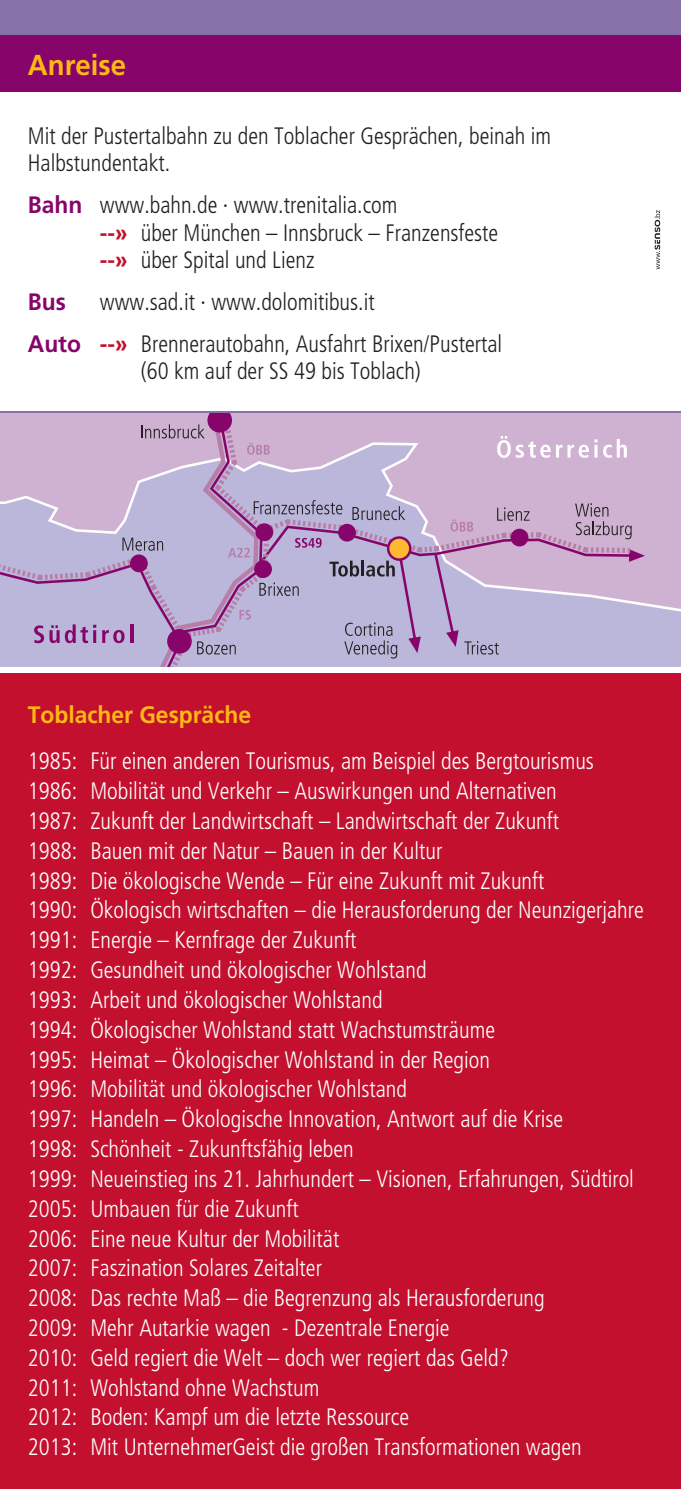
<style>
.page{position:relative;width:681px;height:1489px;background:#fff}
.page>*{position:absolute;margin:0;border:0;box-sizing:border-box;transform-origin:0 0}
.text{font:700 28.75px "Frutiger";color:#fcb814;scale:.96 1}
.text_weiss{font:300 condensed 23.75px/29.8px "Frutiger";color:#fff;scale:.96 1}
.text-2{font:300 condensed 23.75px/27.5px "Frutiger";color:#231f20;scale:.96 1}
.text_weiss-2{font:700 23.75px "Frutiger";color:#fcb814;scale:.96 1}
.text-3{font:700 23.75px "Frutiger";color:#87056a;scale:.96 1}
.s1{font-weight:700;font-stretch:normal;color:#87056a}
.s2{font-weight:700;font-stretch:normal;color:#c3102e}
</style>
<div class="page">
<div style="left:644px;top:413px;width:36px;height:205px;background:#cfb2d2"></div>
<svg style="left:0;top:413px;width:644px;height:253px;background:#bfaccf"></svg>
<hr style="left:130px;top:624px;width:3px;height:19px;background:#87056a">
<div style="left:1px;top:0;width:679px;height:35px;background:#8671a9"></div>
<div style="left:1px;top:673px;width:679px;height:815px;background:#c3102e"></div>
<div style="left:1px;top:35px;width:679px;height:57px;background:#87056a"></div>
<svg style="left:654px;top:210px;width:6px;height:59px"></svg>
<p class="text" style="left:28px;top:48px;width:104px">Anreise</p>
<p class="text-2" style="left:28px;top:122px;width:546px">Mit der Pustertalbahn zu den Toblacher Gesprächen, beinah im<br>Halbstundentakt.</p>
<p class="text-2" style="left:100px;top:191px;width:416px;text-indent:-72px"><span class="s1">Bahn</span> www.bahn.de · www.trenitalia.com<br><span class="s2">--»</span> über München – Innsbruck – Franzensfeste <span class="s2">--»</span> über Spital und Lienz</p>
<p class="text-3" style="left:28px;top:288px;width:41px">Bus</p>
<p class="text-2" style="left:100px;top:288px;width:287px">www.sad.it · www.dolomitibus.it</p>
<p class="text-2" style="left:141px;top:330px;width:378px;text-indent:-113px"><span class="s1">Auto</span> <span class="s2">--»</span> Brennerautobahn, Ausfahrt Brixen/Pustertal (60 km auf der SS 49 bis Toblach)</p>
<p class="text_weiss-2" style="left:28px;top:701px;width:234px">Toblacher Gespräche</p>
<p class="text_weiss" style="left:28px;top:746px;width:591px">1985: Für einen anderen Tourismus, am Beispiel des Bergtourismus</p>
<p class="text_weiss" style="left:28px;top:776px;width:552px">1986: Mobilität und Verkehr – Auswirkungen und Alternativen</p>
<p class="text_weiss" style="left:28px;top:806px;width:554px">1987: Zukunft der Landwirtschaft – Landwirtschaft der Zukunft</p>
<p class="text_weiss" style="left:28px;top:836px;width:433px">1988: Bauen mit der Natur – Bauen in der Kultur</p>
<p class="text_weiss" style="left:28px;top:865px;width:539px">1989: Die ökologische Wende – Für eine Zukunft mit Zukunft</p>
<p class="text_weiss" style="left:28px;top:895px;width:643px">1990: Ökologisch wirtschaften – die Herausforderung der Neunzigerjahre</p>
<p class="text_weiss" style="left:28px;top:925px;width:344px">1991: Energie – Kernfrage der Zukunft</p>
<p class="text_weiss" style="left:28px;top:955px;width:416px">1992: Gesundheit und ökologischer Wohlstand</p>
<p class="text_weiss" style="left:28px;top:985px;width:371px">1993: Arbeit und ökologischer Wohlstand</p>
<p class="text_weiss" style="left:28px;top:1014px;width:488px">1994: Ökologischer Wohlstand statt Wachstumsträume</p>
<p class="text_weiss" style="left:28px;top:1044px;width:482px">1995: Heimat – Ökologischer Wohlstand in der Region</p>
<p class="text_weiss" style="left:28px;top:1074px;width:396px">1996: Mobilität und ökologischer Wohlstand</p>
<p class="text_weiss" style="left:28px;top:1104px;width:559px">1997: Handeln – Ökologische Innovation, Antwort auf die Krise</p>
<p class="text_weiss" style="left:28px;top:1134px;width:341px">1998: Schönheit - Zukunftsfähig leben</p>
<p class="text_weiss" style="left:28px;top:1163px;width:632px">1999: Neueinstieg ins 21. Jahrhundert – Visionen, Erfahrungen, Südtirol</p>
<p class="text_weiss" style="left:28px;top:1193px;width:283px">2005: Umbauen für die Zukunft</p>
<p class="text_weiss" style="left:28px;top:1223px;width:326px">2006: Eine neue Kultur der Mobilität</p>
<p class="text_weiss" style="left:28px;top:1253px;width:308px">2007: Faszination Solares Zeitalter</p>
<p class="text_weiss" style="left:28px;top:1283px;width:539px">2008: Das rechte Maß – die Begrenzung als Herausforderung</p>
<p class="text_weiss" style="left:28px;top:1313px;width:440px">2009: Mehr Autarkie wagen - Dezentrale Energie</p>
<p class="text_weiss" style="left:28px;top:1342px;width:502px">2010: Geld regiert die Welt – doch wer regiert das Geld?</p>
<p class="text_weiss" style="left:28px;top:1372px;width:305px">2011: Wohlstand ohne Wachstum</p>
<p class="text_weiss" style="left:28px;top:1402px;width:578px">2012: Boden: Kampf um die letzte Ressource<br>2013: Mit UnternehmerGeist die großen Transformationen wagen</p>
</div>
